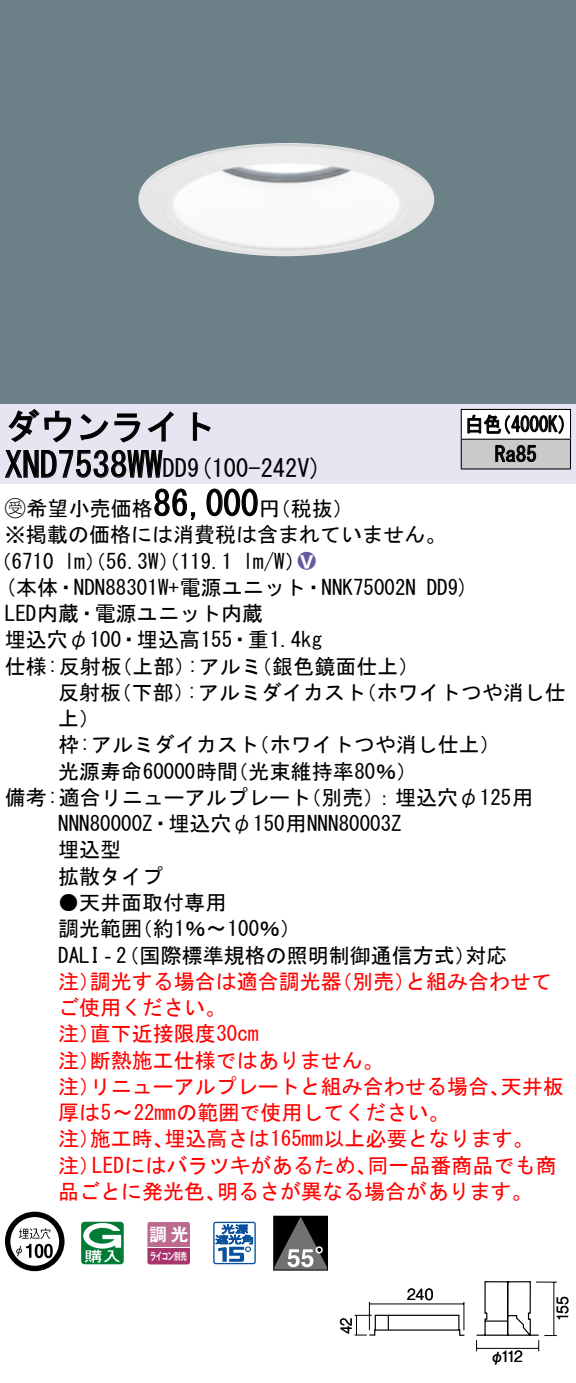
<style>
.page{position:relative;width:576px;height:1383px;background:#fff}
.page>*{position:absolute;margin:0;border:0;box-sizing:border-box;transform-origin:0 0}
.t1{font:35px "MS Gothic";color:#000}
.t2{font:24.5px "MS Gothic";color:#000}
.t3{font:21px/26.2px "MS Gothic";color:#000}
.t4{font:21px/26.2px "MS Gothic";color:#f00}
.t5{font:21px/29.8px "MS Gothic";color:#000;scale:.88 1}
.t6{font:21px "Ford Classification 1";color:#635aa0}
.t7{font:17.5px "Gothic MB101 Pro De Bold 90 pv RKSJ H";color:#fff}
.t8{font:15.4px "Gothic BBB Pro Medium 90 pv RKSJ H";letter-spacing:-.015em;color:#000;scale:.9 1}
.t9{font:15.4px "Gothic BBB Pro Medium 90 pv RKSJ H";letter-spacing:-.015em;color:#000;scale:.85 1}
.t10{font:10.15px "Gothic MB101 Pro De Bold 90 pv RKSJ H";letter-spacing:-.05em;color:#fff;scale:.65 1}
.s1{font-size:24.5px}
.s2{font-family:"Ford Classification 1"}
.s3{color:#fff}
</style>
<div class="page">
<div style="left:0;top:0;width:575px;height:404px;background:#6c8087"></div>
<img style="left:138px;top:143px;width:296px;height:114px">
<div style="left:0;top:404px;width:575px;height:79px;background:#e6e5f2"></div>
<svg style="left:8px;top:409px;width:64px;height:34px"></svg>
<svg style="left:80px;top:413px;width:60px;height:30px"></svg>
<svg style="left:147px;top:411px;width:26px;height:31px"></svg>
<svg style="left:192px;top:412px;width:19px;height:29px"></svg>
<svg style="left:5px;top:450px;width:158px;height:28px"></svg>
<svg style="left:154px;top:488px;width:42px;height:32px"></svg>
<svg style="left:206px;top:488px;width:52px;height:29px"></svg>
<svg style="left:5px;top:1212px;width:59px;height:59px"></svg>
<svg style="left:44px;top:1244px;width:9px;height:14px"></svg>
<svg style="left:81px;top:1222px;width:43px;height:42px"></svg>
<svg style="left:147px;top:1222px;width:43px;height:42px;background:#b45783"></svg>
<hr style="left:147px;top:1247px;width:43px;height:1px;background:#fff">
<svg style="left:213px;top:1222px;width:43px;height:42px"></svg>
<svg style="left:275px;top:1218px;width:51px;height:50px;background:#4c4b4b"></svg>
<svg style="left:315px;top:1246px;width:7px;height:7px"></svg>
<div style="left:273px;top:1216px;width:55px;height:54px;border:1px solid #000"></div>
<div style="left:461px;top:409px;width:109px;height:30px;background:#fff"></div>
<div style="left:461px;top:439px;width:109px;height:30px;background:#cacaca"></div>
<hr style="left:460px;top:409px;width:110px;height:1px;background:#000">
<hr style="left:569px;top:410px;width:2px;height:29px;background:#000">
<hr style="left:460px;top:439px;width:110px;height:1px;background:#000">
<svg style="left:460px;top:410px;width:1px;height:58px"></svg>
<hr style="left:569px;top:440px;width:2px;height:28px;background:#000">
<hr style="left:460px;top:468px;width:110px;height:2px;background:#000">
<svg style="left:467px;top:414px;width:96px;height:20px"></svg>
<svg style="left:495px;top:445px;width:41px;height:17px"></svg>
<svg style="left:476px;top:1281px;width:80px;height:70px"></svg>
<hr style="left:536px;top:1281px;width:20px;height:2px;background:#000">
<hr style="left:553px;top:1282px;width:1px;height:53px;background:#000">
<svg style="left:354px;top:1302px;width:111px;height:34px"></svg>
<h1 class="t1" style="left:5px;top:409px;width:212px">ダウンライト</h1>
<p class="t2" style="left:187px;top:456px;width:136px">(9 100-242 (V</p>
<h1 class="t1" style="left:5px;top:447px;width:184px">XND7538WW<span class="s1">DD</span></h1>
<h1 class="t1" style="left:153px;top:486px;width:106px">86,000</h1>
<p class="t3" style="left:5px;top:495px;width:442px"><span class="s2">B</span>希望小売価格<br>※掲載の価格には消費税は含まれていません。</p>
<p class="t6" style="left:298px;top:550px;width:19px">2<span class="s3">8</span></p>
<p class="t3" style="left:259px;top:495px;width:96px">（円税抜(</p>
<p class="t3" style="left:243px;top:548px;width:64px">l m (W/</p>
<p class="t3" style="left:-9px;top:548px;width:65px">（6710</p>
<p class="t3" style="left:64px;top:548px;width:169px">lm）（56.3 ）（W 119.1</p>
<p class="t5" style="left:494px;top:409px;width:49px;text-indent:-30px">白色<br>Ra85</p>
<p class="t5" style="left:492px;top:409px;width:96px">（4000 (K</p>
<p class="t3" style="left:5px;top:574px;width:412px">(本体・NDN88301 +W 電源ユニット・NNK75002N</p>
<p class="t3" style="left:5px;top:600px;width:259px">LED内蔵・電源ユニット内蔵</p>
<p class="t3" style="left:5px;top:627px;width:318px">埋込穴φ100・埋込高155・重1.4kg</p>
<p class="t3" style="left:251px;top:653px;width:169px">（銀色鏡面仕上(</p>
<p class="t3" style="left:5px;top:653px;width:118px">仕様:反射板</p>
<p class="t3" style="left:111px;top:653px;width:85px">（上部）</p>
<p class="t3" style="left:187px;top:653px;width:76px">:アルミ</p>
<p class="t3" style="left:426px;top:574px;width:44px">DD (9</p>
<p class="t3" style="left:58px;top:679px;width:64px">反射板上(</p>
<p class="t3" style="left:111px;top:679px;width:85px">（下部）</p>
<p class="t3" style="left:187px;top:679px;width:181px">:アルミダイカスト</p>
<p class="t3" style="left:355px;top:679px;width:211px">（ホワイトつや消し仕</p>
<p class="t3" style="left:227px;top:732px;width:191px;text-indent:-169px">枠:アルミダイカスト<br>（光束維持率80％(</p>
<p class="t3" style="left:248px;top:732px;width:254px">（ホワイトつや消し仕上(</p>
<p class="t3" style="left:58px;top:758px;width:181px">光源寿命60000時間</p>
<p class="t3" style="left:58px;top:784px;width:345px;text-indent:-53px">備考:適合リニューアルプレート<br>NNN80000 ・Z 埋込穴φ150用NNN80003Z埋込型<br>拡散タイプ</p>
<p class="t3" style="left:132px;top:889px;width:171px;text-indent:-74px">●天井面取付専用<br>（約1％〜100％(</p>
<p class="t3" style="left:300px;top:784px;width:234px">（別売：）埋込穴φ125用</p>
<p class="t3" style="left:58px;top:915px;width:86px">調光範囲</p>
<p class="t3" style="left:58px;top:942px;width:419px">DALI‐（2 国際標準規格の照明制御通信方式）</p>
<p class="t4" style="left:405px;top:968px;width:148px">と組み合わせて</p>
<p class="t3" style="left:465px;top:942px;width:43px">対応</p>
<p class="t4" style="left:90px;top:968px;width:253px">調光する場合は適合調光器</p>
<p class="t4" style="left:331px;top:968px;width:85px">（別売）</p>
<p class="t4" style="left:58px;top:968px;width:43px">注）</p>
<p class="t4" style="left:58px;top:994px;width:169px">ご使用ください。</p>
<p class="t4" style="left:90px;top:1020px;width:170px">直下近接限度30cm</p>
<p class="t4" style="left:90px;top:1020px;width:295px;text-indent:-32px">注）<br>断熱施工仕様ではありません。</p>
<p class="t4" style="left:58px;top:1047px;width:43px">注）</p>
<p class="t4" style="left:90px;top:1073px;width:421px">リニューアルプレートと組み合わせる場合、</p>
<p class="t4" style="left:500px;top:1073px;width:64px">天井板</p>
<p class="t4" style="left:58px;top:1073px;width:43px">注）</p>
<p class="t4" style="left:58px;top:1099px;width:393px">厚は〜5 22mmの範囲で使用してください。</p>
<p class="t4" style="left:164px;top:1125px;width:370px">埋込高さは165mm以上必要となります。</p>
<p class="t4" style="left:90px;top:1125px;width:85px">施工時、</p>
<p class="t4" style="left:58px;top:1125px;width:43px">注）</p>
<p class="t4" style="left:92px;top:1152px;width:286px">LEDにはバラツキがあるため、</p>
<p class="t4" style="left:367px;top:1152px;width:190px">同一品番商品でも商</p>
<p class="t4" style="left:58px;top:1152px;width:43px">注）</p>
<p class="t4" style="left:58px;top:1178px;width:169px">品ごとに発光色、</p>
<p class="t4" style="left:217px;top:1178px;width:317px">明るさが異なる場合があります。</p>
<p class="t7" style="left:149px;top:1220px;width:41px">調光</p>
<p class="t10" style="left:150px;top:1247px;width:59px">ライコン別売</p>
<p class="t9" style="left:333px;top:1334px;width:21px;rotate:-90deg">42</p>
<p class="t8" style="left:407px;top:1281px;width:31px">240</p>
<p class="t8" style="left:501px;top:1344px;width:26px">112</p>
<p class="t8" style="left:490px;top:1344px;width:17px">φ</p>
<p class="t8" style="left:550px;top:1321px;width:29px;rotate:-90deg">155</p>
</div>
